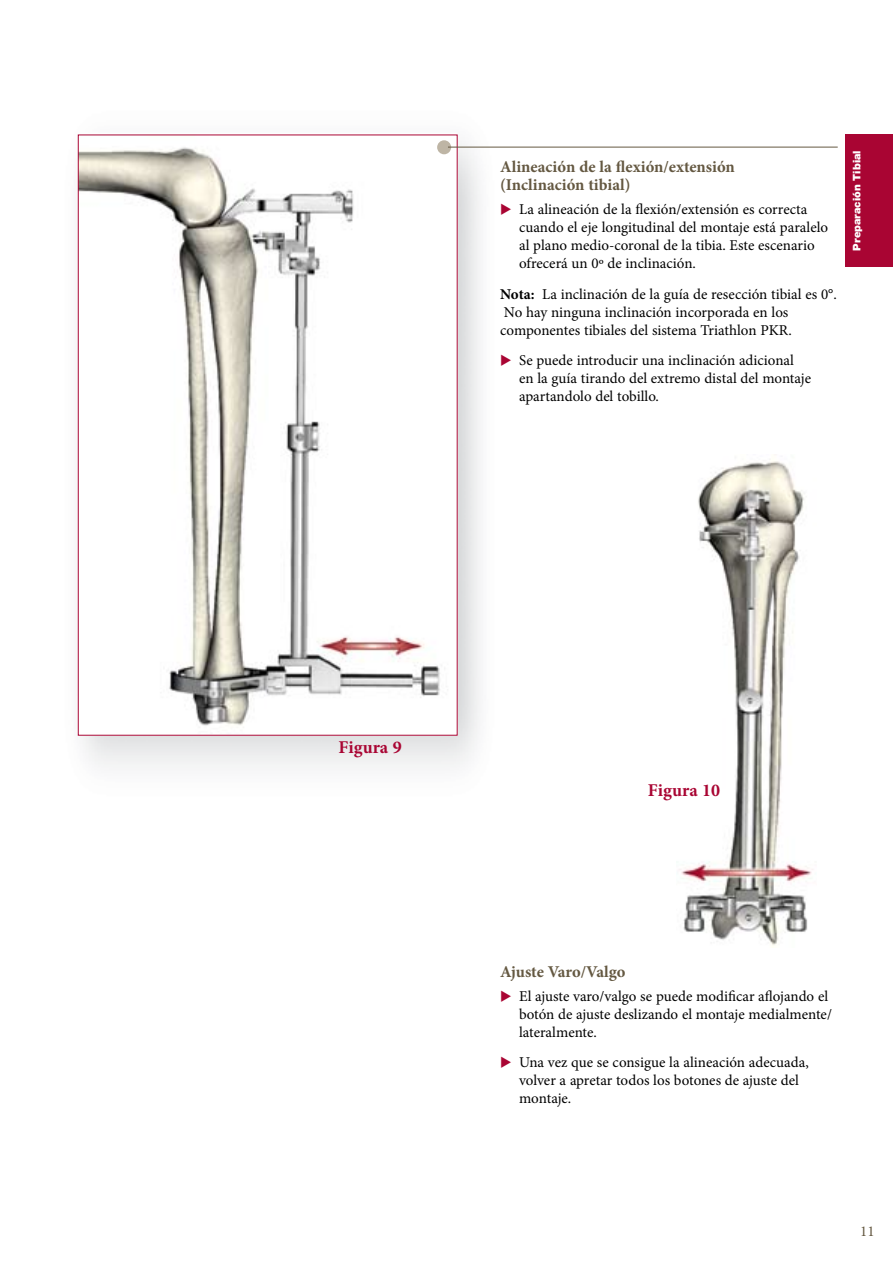
<style>
.page{position:relative;width:893px;height:1263px;background:#fff}
.page>*{position:absolute;margin:0;border:0;box-sizing:border-box;transform-origin:0 0}
.t1{font:700 18px "Minion Pro";color:#a90533}
.t2{font:700 16.5px/18px "Minion Pro";color:#645841}
.t3{font:15px/18px "Minion Pro";color:#000}
.t4{font:15px "Minion Pro";color:#645841}
.t5{font:900 10.5px "Helvetica Neue";color:#fff}
.s1{color:#a90533}
.s2{font-weight:700}
</style>
<div class="page">
<img style="left:77px;top:134px;width:430px;height:634px">
<img style="left:679px;top:461px;width:134px;height:485px">
<div style="left:845px;top:135px;width:48px;height:132px;background:#a90533"></div>
<img style="left:80px;top:137px;width:375px;height:596px">
<div style="left:437px;top:140px;width:14px;height:14px;background:#beb5a5;border-radius:50%"></div>
<hr style="left:448px;top:147px;width:390px;height:1px;background:#645841">
<p class="t2" style="left:500px;top:158px;width:236px">Alineación de la flexión/extensión (Inclinación tibial)</p>
<p class="t3" style="left:519px;top:201px;width:311px;text-indent:-19px"><span class="s1">◆</span> La alineación de la flexión/extensión es correcta cuando el eje longitudinal del montaje está paralelo al plano medio-coronal de la tibia. Este escenario ofrecerá un 0º de inclinación.</p>
<p class="t3" style="left:500px;top:285px;width:336px"><span class="s2">Nota:</span> La inclinación de la guía de resección tibial es 0°.<br>No hay ninguna inclinación incorporada en los componentes tibiales del sistema Triathlon PKR.</p>
<p class="t3" style="left:519px;top:351px;width:294px;text-indent:-19px"><span class="s1">◆</span> Se puede introducir una inclinación adicional en la guía tirando del extremo distal del montaje apartandolo del tobillo.</p>
<p class="t5" style="left:850px;top:250px;width:102px;rotate:-90deg">Preparación Tibial</p>
<p class="t1" style="left:339px;top:735px;width:65px">Figura 9</p>
<p class="t1" style="left:648px;top:777px;width:74px">Figura 10</p>
<p class="t2" style="left:500px;top:962px;width:127px">Ajuste Varo/Valgo</p>
<p class="t3" style="left:519px;top:987px;width:314px;text-indent:-19px"><span class="s1">◆</span> El ajuste varo/valgo se puede modificar aflojando el botón de ajuste deslizando el montaje medialmente/ lateralmente.</p>
<p class="t3" style="left:519px;top:1053px;width:291px;text-indent:-19px"><span class="s1">◆</span> Una vez que se consigue la alineación adecuada, volver a apretar todos los botones de ajuste del montaje.</p>
<p class="t4" style="left:860px;top:1221px;width:16px">11</p>
</div>
